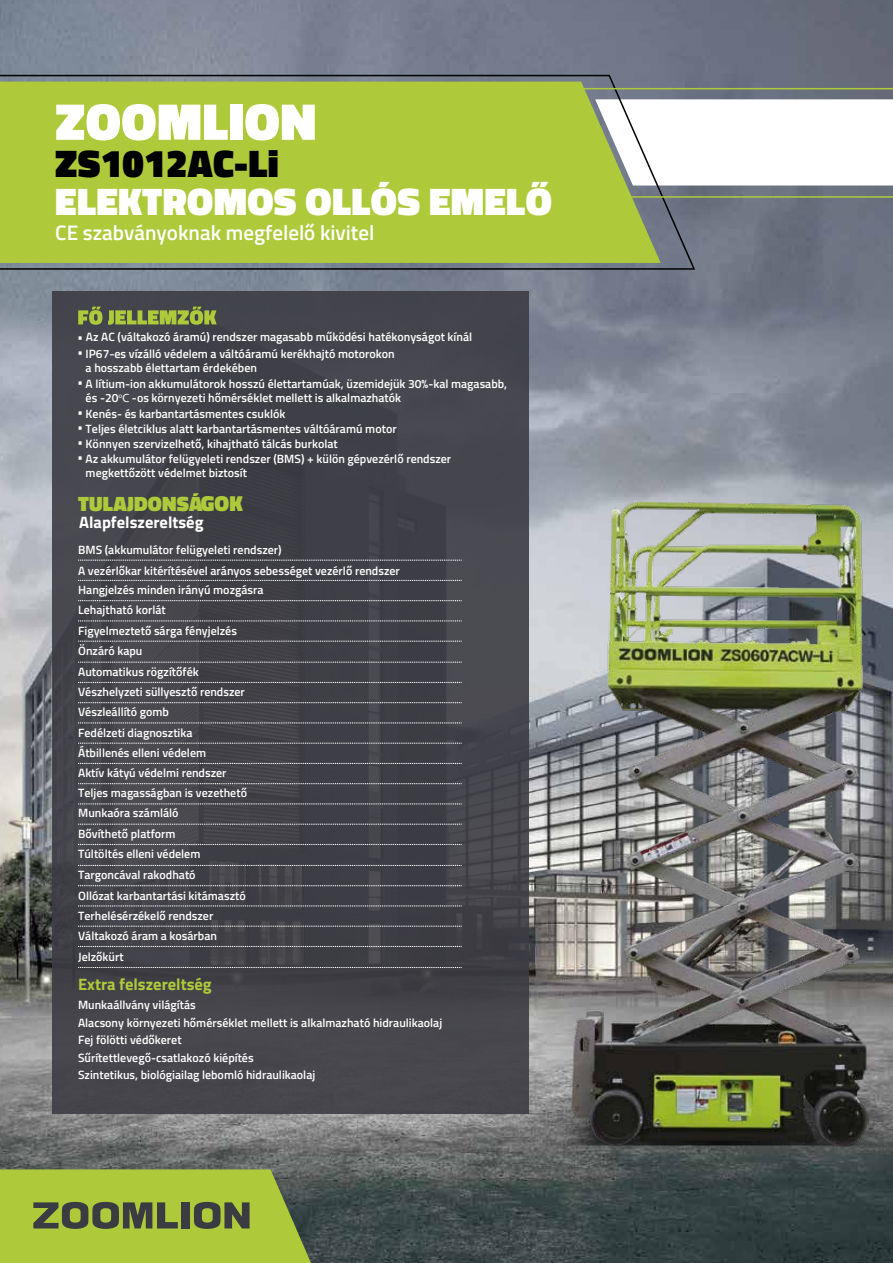
<style>
.page{position:relative;width:893px;height:1263px;background:#fff}
.page>*{position:absolute;margin:0;border:0;box-sizing:border-box;transform-origin:0 0}
.t1{font:900 52.5px "Titillium Web";letter-spacing:.01em;color:#fff}
.t2{font:900 39px "Titillium Web";letter-spacing:.01em;color:#fff}
.t3{font:900 39px "Titillium Web";letter-spacing:.01em;color:#000}
.t4{font:600 21px "Titillium Web";color:#fff}
.t5{font:900 21px "Titillium Web";letter-spacing:.01em;color:#aeca3b}
.t6{font:700 16.5px "Titillium Web";color:#aeca3b}
.t7{font:700 16.5px "Titillium Web";color:#fff}
.t8{font:600 12px/20.5px "Titillium Web";color:#fff}
.s1{font-family:"Myriad Pro";font-weight:400}
.s2{font-size:21.9px}
.s3{color:#afcb3b}
</style>
<div class="page">
<img style="left:0;top:0;width:893px;height:1263px">
<svg style="left:518px;top:1097px;width:375px;height:48px;background:#747474"></svg>
<img style="left:572px;top:502px;width:297px;height:644px">
<svg style="left:0;top:74px;width:696px;height:197px;background:#a5bf42"></svg>
<svg style="left:574px;top:87px;width:319px;height:111px"></svg>
<div style="left:52px;top:291px;width:477px;height:822px;background:#43444b"></div>
<svg style="left:78px;top:307px;width:139px;height:18px"></svg>
<svg style="left:78px;top:560px;width:384px;height:1px"></svg>
<svg style="left:78px;top:580px;width:384px;height:1px"></svg>
<svg style="left:78px;top:600px;width:384px;height:1px"></svg>
<svg style="left:78px;top:621px;width:384px;height:1px"></svg>
<svg style="left:78px;top:641px;width:384px;height:1px"></svg>
<svg style="left:78px;top:662px;width:384px;height:1px"></svg>
<svg style="left:78px;top:682px;width:384px;height:1px"></svg>
<svg style="left:78px;top:702px;width:384px;height:1px"></svg>
<svg style="left:78px;top:723px;width:384px;height:1px"></svg>
<svg style="left:78px;top:743px;width:384px;height:1px"></svg>
<svg style="left:78px;top:763px;width:384px;height:1px"></svg>
<svg style="left:78px;top:783px;width:384px;height:1px"></svg>
<svg style="left:78px;top:804px;width:384px;height:1px"></svg>
<svg style="left:78px;top:824px;width:384px;height:1px"></svg>
<svg style="left:78px;top:844px;width:384px;height:1px"></svg>
<svg style="left:78px;top:865px;width:384px;height:1px"></svg>
<svg style="left:78px;top:885px;width:384px;height:1px"></svg>
<svg style="left:78px;top:906px;width:384px;height:1px"></svg>
<svg style="left:78px;top:926px;width:384px;height:1px"></svg>
<svg style="left:78px;top:946px;width:384px;height:1px"></svg>
<svg style="left:78px;top:967px;width:384px;height:1px"></svg>
<svg style="left:0;top:1169px;width:320px;height:94px;background:#96ad3d"></svg>
<h1 class="t1" style="left:55px;top:83px;width:263px">ZOOMLION</h1>
<h2 class="t3" style="left:55px;top:135px;width:225px">ZS1012AC-Li</h2>
<h2 class="t2" style="left:55px;top:173px;width:498px">ELEKTROMOS OLLÓS EMELŐ</h2>
<h3 class="t4" style="left:55px;top:217px;width:321px">CE szabványoknak megfelelő kivitel</h3>
<p class="t8" style="left:86px;top:327px;width:388px;line-height:17.4px;text-indent:-8px">• Az AC (váltakozó áramú) rendszer magasabb működési hatékonyságot kínál<br>IP67-es vízálló védelem a váltóáramú kerékhajtó motorokon</p>
<p class="t8" style="left:86px;top:357px;width:173px">a hosszabb élettartam érdekében</p>
<p class="t8" style="left:86px;top:376px;width:423px;line-height:14.4px;text-indent:-8px">• A lítium-ion akkumulátorok hosszú élettartamúak, üzemidejük 30%-kal magasabb, és -20<sup>o</sup><span class="s1">C</span> -os környezeti hőmérséklet mellett is alkalmazhatók</p>
<p class="t8" style="left:77px;top:403px;width:209px">• Kenés- és karbantartásmentes csuklók</p>
<p class="t8" style="left:77px;top:418px;width:321px">• Teljes életciklus alatt karbantartásmentes váltóáramú motor</p>
<p class="t8" style="left:77px;top:433px;width:262px">• Könnyen szervizelhető, kihajtható tálcás burkolat</p>
<p class="t8" style="left:86px;top:462px;width:163px">megkettőzött védelmet biztosít</p>
<h3 class="t5" style="left:78px;top:488px;width:166px">TULAJDONSÁ<span class="s2">GOK</span></h3>
<p class="t8" style="left:78px;top:539px;width:323px;line-height:21px">BMS (akkumulátor felügyeleti rendszer)<br>A vezérlőkar kitérítésével arányos sebességet vezérlő rendszer</p>
<p class="t8" style="left:78px;top:579px;width:187px">Hangjelzés minden irányú mozgásra<br>Lehajtható korlát<br>Figyelmeztető sárga fényjelzés<br>Önzáró kapu<br>Automatikus rögzítőfék<br>Vészhelyzeti süllyesztő rendszer<br>Vészleállító gomb<br>Fedélzeti diagnosztika<br>Átbillenés elleni védelem</p>
<p class="t8" style="left:78px;top:762px;width:170px">Aktív kátyú védelmi rendszer<br>Teljes magasságban is vezethető<br>Munkaóra számláló<br>Bővíthető platform<br>Túltöltés elleni védelem<br>Targoncával rakodható<br>Ollózat karbantartási kitámasztó<br>Terhelésérzékelő rendszer<br>Váltakozó áram a kosárban<br>Jelzőkürt</p>
<h3 class="t6" style="left:78px;top:972px;width:135px">Extra felszereltség</h3>
<p class="t8" style="left:78px;top:995px;width:366px;line-height:17.4px">Munkaállvány világítás<br>Alacsony környezeti hőmérséklet mellett is alkalmazható hidraulikaolaj Fej fölötti védőkeret<br>Sűrítettlevegő-csatlakozó kiépítés<br>Szintetikus, biológiailag lebomló hidraulikaolaj</p>
<p class="t8" style="left:77px;top:341px;width:7px">•</p>
<p class="t8" style="left:69px;top:448px;width:383px"><span class="s3">•</span> • Az akkumulátor felügyeleti rendszer (BMS) + külön gépvezérlő rendszer</p>
<h3 class="t7" style="left:79px;top:509px;width:126px">Alapfelszereltség</h3>
</div>
